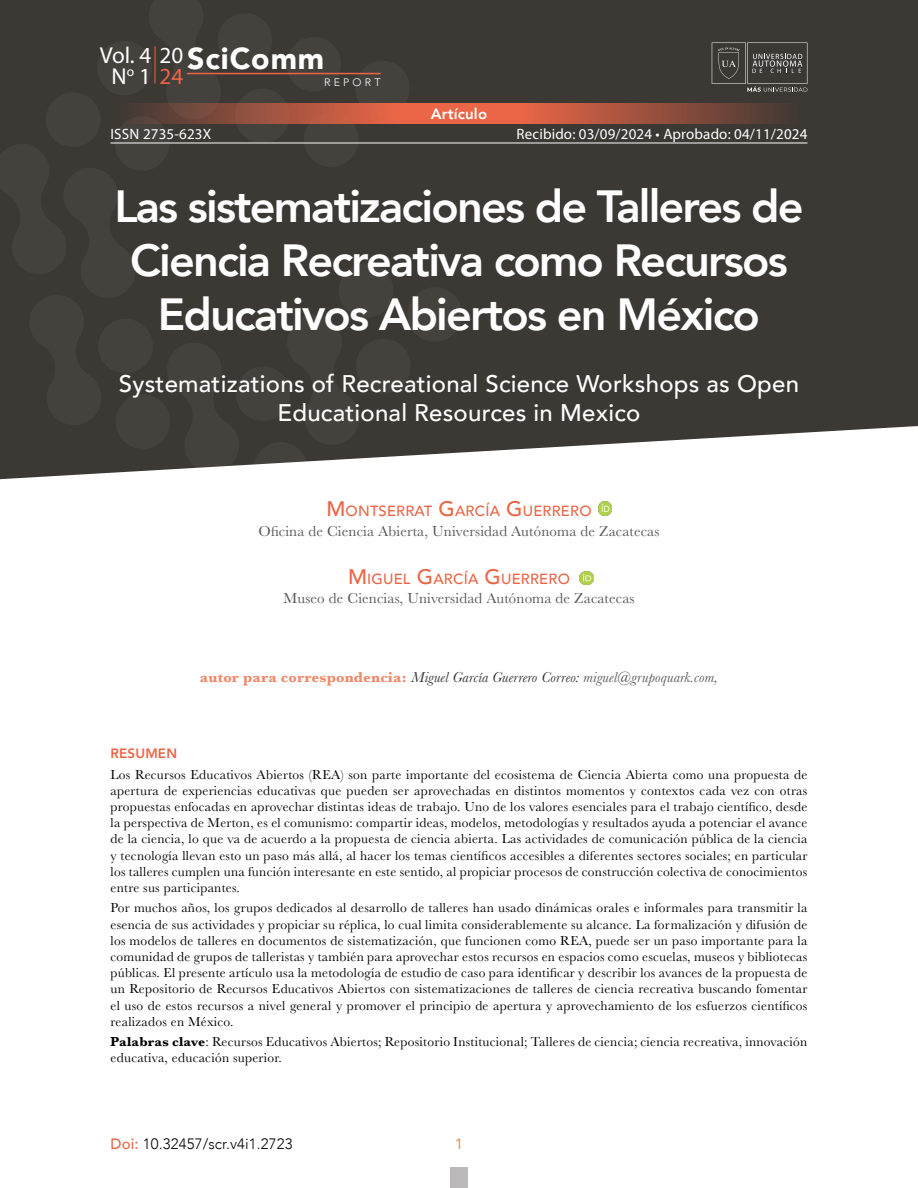
<style>
.page{position:relative;width:918px;height:1188px;background:#fff}
.page>*{position:absolute;margin:0;border:0;box-sizing:border-box;transform-origin:0 0}
.t1{font:800 45px/54px "Avenir";letter-spacing:-.04em;color:#fff;text-align:center}
.t2{font:900 30.3px "Avenir";letter-spacing:.03em;color:#fff}
.t3{font:500 24px/28.8px "Avenir";letter-spacing:.01em;color:#fff;text-align:center}
.t4{font:23.1px/21px "Myriad Pro";letter-spacing:-.005em;color:#fff;text-align:center}
.t5{font:15px "Baskerville";letter-spacing:.01em;color:#575756}
.t6{font:italic 15px "Baskerville";letter-spacing:.01em;color:#333}
.t7{font:15px "Myriad Pro";letter-spacing:.01em;color:#fff}
.t8{font:300 15px "Avenir";letter-spacing:.01em;color:#000}
.t9{font:800 15px "Avenir";letter-spacing:.01em;color:#fff}
.t10{font:15px "Avenir";color:#ef8969}
.t11{font:500 14.7px "Avenir";letter-spacing:.015em;color:#ea6647}
.t12{font:13.5px/16.2px "Baskerville";letter-spacing:.02em;color:#000;text-align:justify}
.t13{font:800 13.5px "Avenir";letter-spacing:.01em;color:#ea6647}
.t14{font:300 10.8px "Avenir";letter-spacing:.29em;color:#fff}
.s1{color:#ea6647}
.s2{font-size:21px}
.s3{font-weight:700;font-style:normal;color:#ef8969}
.s4{color:#575756}
.s5{font-weight:700}
.s6{font-weight:500;color:#ea6647}
</style>
<div class="page">
<div style="left:450px;top:1168px;width:18px;height:20px;background:#bab8b8"></div>
<div style="left:463px;top:0;width:455px;height:453px;background:#3c3834"></div>
<svg style="left:0;top:0;width:463px;height:480px;background:#44403c"></svg>
<svg style="left:111px;top:103px;width:346px;height:20px;background:#a25340"></svg>
<svg style="left:457px;top:103px;width:350px;height:20px;background:#a1523e"></svg>
<hr style="left:111px;top:143px;width:696px;height:1px;background:#fff">
<hr style="left:187px;top:73px;width:194px;height:1px;background:#ea6647">
<svg style="left:712px;top:43px;width:95px;height:49px;background:#4e4b47"></svg>
<hr style="left:155px;top:46px;width:1px;height:37px;background:#ea6647">
<img style="left:598px;top:502px;width:14px;height:13px">
<svg style="left:580px;top:571px;width:13px;height:13px"></svg>
<h3 class="t4" style="left:100px;top:44px;width:85px">Vol. 4 20<br>N<sup>o</sup> 1 <span class="s1">24</span></h3>
<h2 class="t2" style="left:187px;top:32px;width:139px">SciComm</h2>
<p class="t14" style="left:324px;top:76px;width:58px">REPORT</p>
<p class="t9" style="left:431px;top:102px;width:58px">Artículo</p>
<p class="t7" style="left:111px;top:125px;width:102px">ISSN 2735-623X</p>
<p class="t7" style="left:517px;top:125px;width:292px">Recibido: 03/09/2024 • Aprobado: 04/11/2024</p>
<h1 class="t1" style="left:114px;top:179px;width:691px">Las sistematizaciones de Talleres de<br>Ciencia Recreativa como Recursos<br>Educativos Abiertos en México</h1>
<h3 class="t3" style="left:119px;top:368px;width:682px">Systematizations of Recreational Science Workshops as Open<br>Educational Resources in Mexico</h3>
<p class="t11" style="left:326px;top:498px;width:267px"><span class="s2">M</span>ONTSERRAT <span class="s2">G</span>ARCÍA <span class="s2">G</span>UERRERO</p>
<p class="t5" style="left:259px;top:521px;width:402px">Oficina de Ciencia Abierta, Universidad Autónoma de Zacatecas</p>
<p class="t11" style="left:348px;top:566px;width:223px"><span class="s2">M</span>IGUEL <span class="s2">G</span>ARCÍA <span class="s2">G</span>UERRERO</p>
<p class="t5" style="left:283px;top:589px;width:353px">Museo de Ciencias, Universidad Autónoma de Zacatecas</p>
<p class="t6" style="left:200px;top:668px;width:520px"><span class="s3">autor para correspondencia:</span> Miguel García Guerrero Correo: <span class="s4">miguel@grupoquark.com,</span></p>
<p class="t13" style="left:111px;top:743px;width:68px">RESUMEN</p>
<p class="t12" style="left:111px;top:766px;width:698px">Los Recursos Educativos Abiertos (REA) son parte importante del ecosistema de Ciencia Abierta como una propuesta de apertura de experiencias educativas que pueden ser aprovechadas en distintos momentos y contextos cada vez con otras propuestas enfocadas en aprovechar distintas ideas de trabajo. Uno de los valores esenciales para el trabajo científico, desde la perspectiva de Merton, es el comunismo: compartir ideas, modelos, metodologías y resultados ayuda a potenciar el avance de la ciencia, lo que va de acuerdo a la propuesta de ciencia abierta. Las actividades de comunicación pública de la ciencia y tecnología llevan esto un paso más allá, al hacer los temas científicos accesibles a diferentes sectores sociales; en particular los talleres cumplen una función interesante en este sentido, al propiciar procesos de construcción colectiva de conocimientos entre sus participantes.</p>
<p class="t12" style="left:111px;top:900px;width:698px">Por muchos años, los grupos dedicados al desarrollo de talleres han usado dinámicas orales e informales para transmitir la esencia de sus actividades y propiciar su réplica, lo cual limita considerablemente su alcance. La formalización y difusión de los modelos de talleres en documentos de sistematización, que funcionen como REA, puede ser un paso importante para la comunidad de grupos de talleristas y también para aprovechar estos recursos en espacios como escuelas, museos y bibliotecas públicas. El presente artículo usa la metodología de estudio de caso para identificar y describir los avances de la propuesta de un Repositorio de Recursos Educativos Abiertos con sistematizaciones de talleres de ciencia recreativa buscando fomentar el uso de estos recursos a nivel general y promover el principio de apertura y aprovechamiento de los esfuerzos científicos realizados en México.</p>
<p class="t12" style="left:111px;top:1034px;width:698px"><span class="s5">Palabras clave</span>: Recursos Educativos Abiertos; Repositorio Institucional; Talleres de ciencia; ciencia recreativa, innovación educativa, educación superior.</p>
<p class="t8" style="left:111px;top:1135px;width:184px"><span class="s6">Doi:</span> 10.32457/scr.v4i1.2723</p>
<p class="t10" style="left:455px;top:1132px;width:10px">1</p>
</div>
